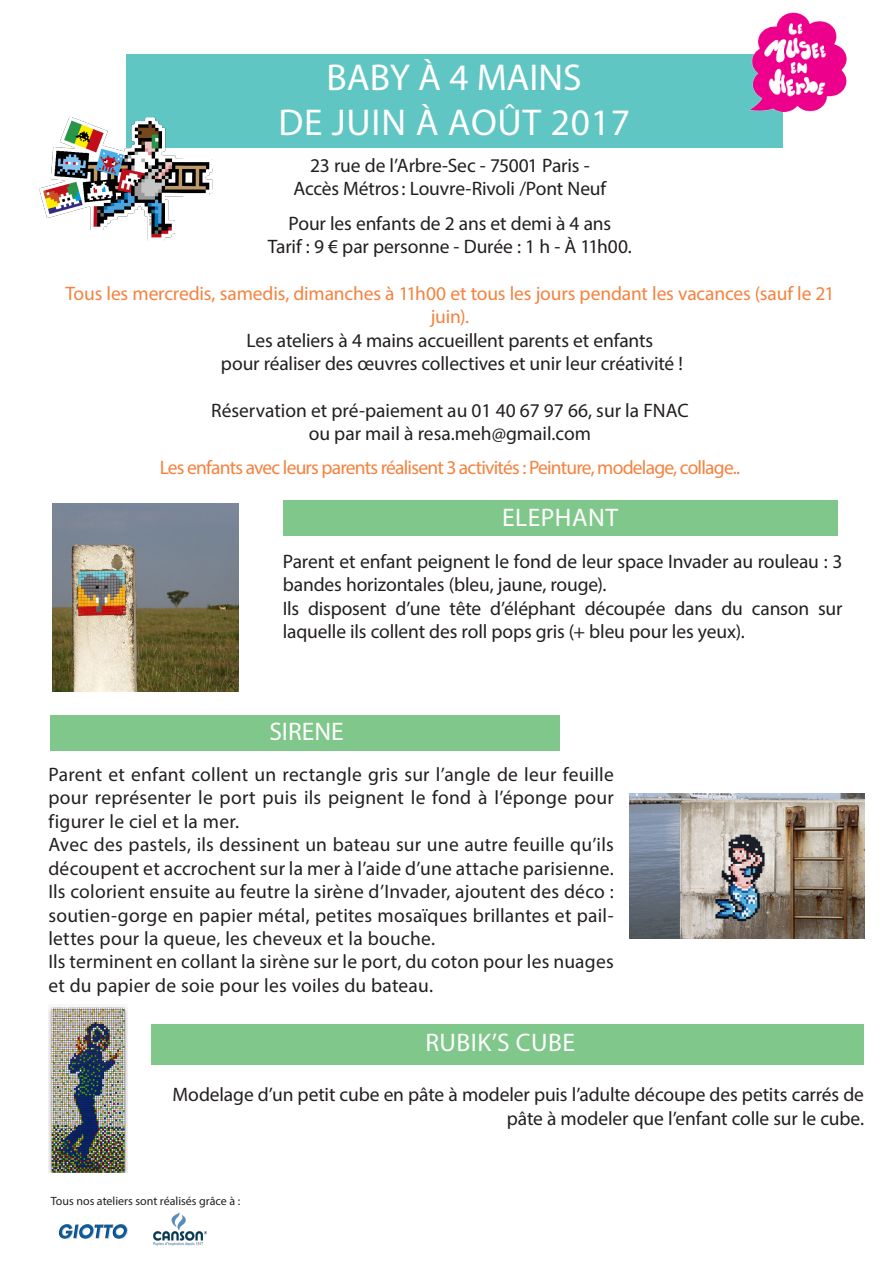
<style>
.page{position:relative;width:893px;height:1263px;background:#fff}
.page>*{position:absolute;margin:0;border:0;box-sizing:border-box;transform-origin:0 0}
.t1{font:37.5px/45px "Myriad Pro";letter-spacing:.02em;color:#fff;text-align:center}
.t2{font:25.5px "Myriad Pro";letter-spacing:.02em;color:#fff}
.t3{font:19.5px/23.4px "Myriad Pro";color:#231f20;text-align:center}
.t4{font:19.5px/23.4px "Myriad Pro";letter-spacing:-.025em;color:#f5823f;text-align:center}
.t5{font:12px "Myriad Pro";color:#231f20}
</style>
<div class="page">
<img style="left:153px;top:1212px;width:54px;height:34px">
<img style="left:59px;top:1224px;width:68px;height:14px">
<div style="left:283px;top:500px;width:554px;height:36px;background:#80c78b"></div>
<div style="left:51px;top:715px;width:509px;height:36px;background:#80c78b"></div>
<div style="left:126px;top:54px;width:656px;height:94px;background:#60c6c3"></div>
<div style="left:151px;top:1024px;width:713px;height:41px;background:#80c78b"></div>
<img style="left:39px;top:117px;width:174px;height:124px">
<img style="left:53px;top:504px;width:185px;height:187px">
<img style="left:629px;top:794px;width:235px;height:144px">
<img style="left:48px;top:1006px;width:79px;height:166px">
<img style="left:749px;top:12px;width:98px;height:105px">
<h1 class="t1" style="left:278px;top:54px;width:353px">BABY À 4 MAINS<br>DE JUIN À AOÛT 2017</h1>
<p class="t3" style="left:294px;top:153px;width:314px">23 rue de l’Arbre-Sec - 75001 Paris -<br>Accès Métros: Louvre-Rivoli /Pont Neuf</p>
<p class="t3" style="left:268px;top:211px;width:365px">Pour les enfants de 2 ans et demi à 4 ans<br>Tarif : 9 € par personne - Durée : 1 h - À 11h00.</p>
<p class="t4" style="left:65px;top:281px;width:771px">Tous les mercredis, samedis, dimanches à 11h00 et tous les jours pendant les vacances (sauf le 21 juin).</p>
<p class="t3" style="left:221px;top:328px;width:464px">Les ateliers à 4 mains accueillent parents et enfants<br>pour réaliser des œuvres collectives et unir leur créativité !</p>
<p class="t3" style="left:211px;top:398px;width:479px">Réservation et pré-paiement au 01 40 67 97 66, sur la FNAC ou par mail à resa.meh@gmail.com</p>
<p class="t4" style="left:160px;top:456px;width:582px">Les enfants avec leurs parents réalisent 3 activités : Peinture, modelage, collage..</p>
<h2 class="t2" style="left:502px;top:502px;width:117px">ELEPHANT</h2>
<p class="t3" style="left:283px;top:549px;width:561px;text-align:left">Parent et enfant peignent le fond de leur space Invader au rouleau : 3 bandes horizontales (bleu, jaune, rouge).<br>Ils disposent d’une tête d’éléphant découpée dans du canson sur laquelle ils collent des roll pops gris (+ bleu pour les yeux).</p>
<h2 class="t2" style="left:269px;top:716px;width:76px">SIRENE</h2>
<p class="t3" style="left:48px;top:762px;width:567px;text-align:left">Parent et enfant collent un rectangle gris sur l’angle de leur feuille pour représenter le port puis ils peignent le fond à l’éponge pour figurer le ciel et la mer.<br>Avec des pastels, ils dessinent un bateau sur une autre feuille qu’ils découpent et accrochent sur la mer à l’aide d’une attache parisienne.<br>Ils colorient ensuite au feutre la sirène d’Invader, ajoutent des déco : soutien-gorge en papier métal, petites mosaïques brillantes et pail&shy;lettes pour la queue, les cheveux et la bouche.<br>Ils terminent en collant la sirène sur le port, du coton pour les nuages et du papier de soie pour les voiles du bateau.</p>
<h2 class="t2" style="left:425px;top:1026px;width:151px">RUBIK’S CUBE</h2>
<p class="t3" style="left:173px;top:1082px;width:693px;text-align:right">Modelage d’un petit cube en pâte à modeler puis l’adulte découpe des petits carrés de pâte à modeler que l’enfant colle sur le cube.</p>
<p class="t5" style="left:51px;top:1193px;width:191px">Tous nos ateliers sont réalisés grâce à :</p>
</div>
